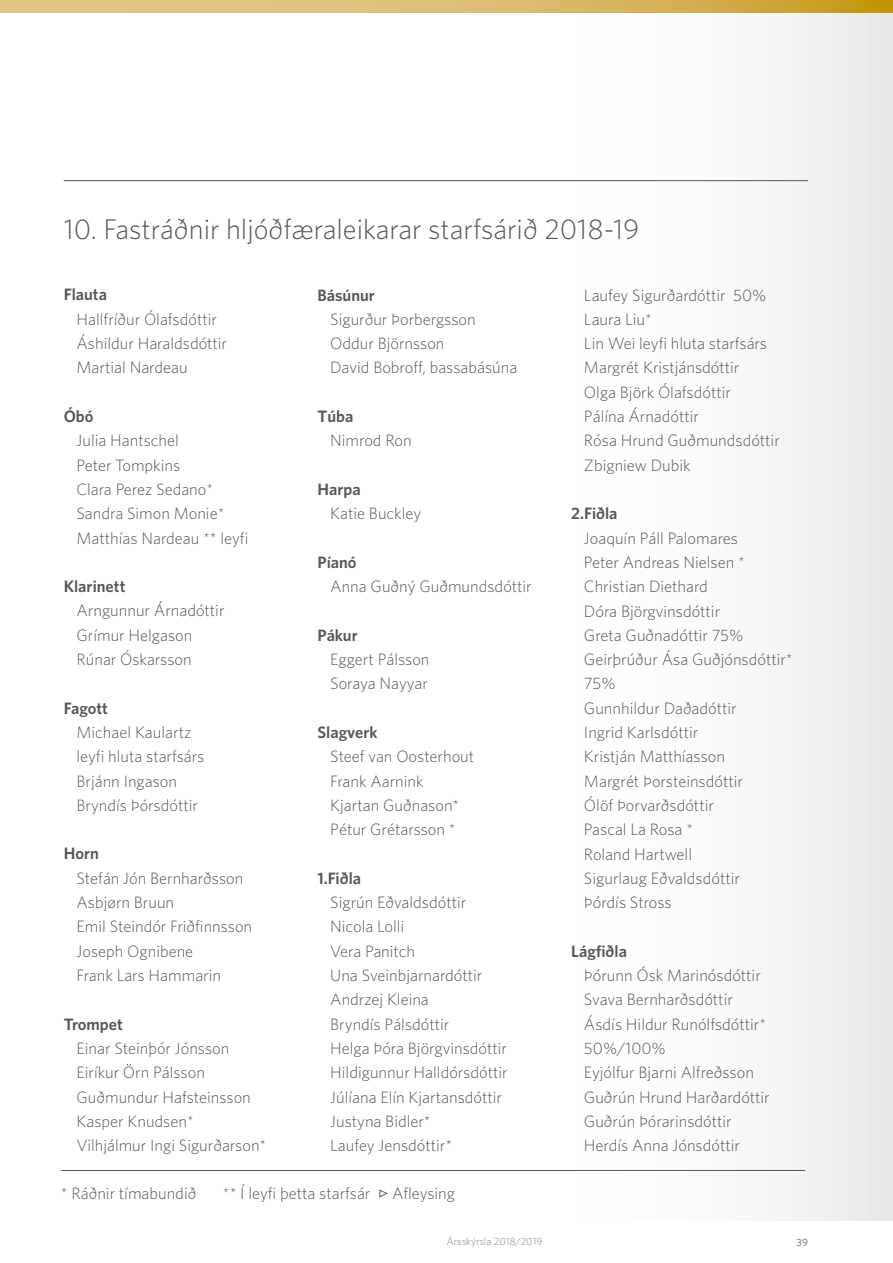
<style>
.page{position:relative;width:893px;height:1263px;background:#fff}
.page>*{position:absolute;margin:0;border:0;box-sizing:border-box;transform-origin:0 0}
.t1{font:300 28.5px "Whitney";color:#565655}
.t2{font:300 16.5px/24.3px "Whitney";color:#565655}
.t3{font:600 16.5px "Whitney";color:#565655}
.t4{font:300 10.5px "Whitney";color:#838382}
.t5{font:500 10.5px "Whitney";color:#838382}
.s1{font-family:"Minion Pro";font-weight:400;font-size:17.55px}
</style>
<div class="page">
<div style="left:446px;top:13px;width:447px;height:1207px;background:linear-gradient(to right,#fff,#eee)"></div>
<svg style="left:1px;top:0;width:892px;height:13px;background:#dab866"></svg>
<svg style="left:0;top:0;width:1px;height:13px"></svg>
<hr style="left:64px;top:180px;width:744px;height:1px;background:#565655">
<hr style="left:61px;top:1170px;width:744px;height:1px;background:#565655">
<h1 class="t1" style="left:64px;top:213px;width:577px">10. Fastráðnir hljóðfæraleikarar starfsárið 2018-19</h1>
<p class="t3" style="left:64px;top:285px;width:45px">Flauta</p>
<p class="t2" style="left:77px;top:307px;width:152px">Hallfríður Ólafsdóttir<br>Áshildur Haraldsdóttir<br>Martial Nardeau</p>
<p class="t3" style="left:64px;top:406px;width:31px">Óbó</p>
<p class="t2" style="left:77px;top:428px;width:173px">Julia Hantschel<br>Peter Tompkins<br>Clara Perez Sedano*<br>Sandra Simon Monie*<br>Matthías Nardeau ** leyfi</p>
<p class="t3" style="left:64px;top:576px;width:63px">Klarinett</p>
<p class="t2" style="left:77px;top:598px;width:149px">Arngunnur Árnadóttir<br>Grímur Helgason<br>Rúnar Óskarsson</p>
<p class="t3" style="left:64px;top:698px;width:46px">Fagott</p>
<p class="t2" style="left:77px;top:720px;width:129px">Michael Kaulartz leyfi hluta starfsárs<br>Brjánn Ingason<br>Bryndís Þórsdóttir</p>
<p class="t3" style="left:64px;top:844px;width:37px">Horn</p>
<p class="t2" style="left:77px;top:866px;width:177px">Stefán Jón Bernharðsson<br>Asbjørn Bruun<br>Emil Steindór Friðfinnsson<br>Joseph Ognibene<br>Frank Lars Hammarin</p>
<p class="t3" style="left:64px;top:1014px;width:61px">Trompet</p>
<p class="t2" style="left:77px;top:1036px;width:191px">Einar Steinþór Jónsson<br>Eiríkur Örn Pálsson<br>Guðmundur Hafsteinsson<br>Kasper Knudsen*<br>Vilhjálmur Ingi Sigurðarson*</p>
<p class="t3" style="left:317px;top:285px;width:59px">Básúnur</p>
<p class="t2" style="left:330px;top:307px;width:189px">Sigurður Þorbergsson<br>Oddur Björnsson<br>David Bobroff, bassabásúna</p>
<p class="t3" style="left:317px;top:406px;width:37px">Túba</p>
<p class="t2" style="left:330px;top:428px;width:83px">Nimrod Ron</p>
<p class="t3" style="left:317px;top:479px;width:45px">Harpa</p>
<p class="t2" style="left:330px;top:501px;width:92px">Katie Buckley</p>
<p class="t3" style="left:317px;top:552px;width:41px">Píanó</p>
<p class="t2" style="left:330px;top:574px;width:203px">Anna Guðný Guðmundsdóttir</p>
<p class="t3" style="left:317px;top:625px;width:42px">Pákur</p>
<p class="t2" style="left:330px;top:647px;width:101px">Eggert Pálsson<br>Soraya Nayyar</p>
<p class="t3" style="left:317px;top:722px;width:62px">Slagverk</p>
<p class="t2" style="left:330px;top:744px;width:145px">Steef van Oosterhout<br>Frank Aarnink<br>Kjartan Guðnason*<br>Pétur Grétarsson *</p>
<p class="t3" style="left:317px;top:868px;width:45px">1.Fiðla</p>
<p class="t2" style="left:330px;top:890px;width:179px">Sigrún Eðvaldsdóttir<br>Nicola Lolli<br>Vera Panitch<br>Una Sveinbjarnardóttir<br>Andrzej Kleina<br>Bryndís Pálsdóttir<br>Helga Þóra Björgvinsdóttir<br>Hildigunnur Halldórsdóttir<br>Júlíana Elín Kjartansdóttir<br>Justyna Bidler*<br>Laufey Jensdóttir*</p>
<p class="t2" style="left:61px;top:1181px;width:137px">* Ráðnir tímabundið</p>
<p class="t2" style="left:223px;top:1181px;width:234px">** Í leyfi þetta starfsár <span class="s1">▷</span> Afleysing</p>
<p class="t2" style="left:584px;top:282px;width:197px">Laufey Sigurðardóttir 50%<br>Laura Liu*<br>Lin Wei leyfi hluta starfsárs<br>Margrét Kristjánsdóttir<br>Olga Björk Ólafsdóttir<br>Pálína Árnadóttir<br>Rósa Hrund Guðmundsdóttir<br>Zbigniew Dubik</p>
<p class="t3" style="left:571px;top:503px;width:48px">2.Fiðla</p>
<p class="t2" style="left:584px;top:525px;width:210px">Joaquín Páll Palomares<br>Peter Andreas Nielsen *<br>Christian Diethard<br>Dóra Björgvinsdóttir<br>Greta Guðnadóttir 75%<br>Geirþrúður Ása Guðjónsdóttir*<br>75%<br>Gunnhildur Daðadóttir<br>Ingrid Karlsdóttir<br>Kristján Matthíasson<br>Margrét Þorsteinsdóttir<br>Ólöf Þorvarðsdóttir<br>Pascal La Rosa *<br>Roland Hartwell<br>Sigurlaug Eðvaldsdóttir<br>Þórdís Stross</p>
<p class="t3" style="left:571px;top:941px;width:57px">Lágfiðla</p>
<p class="t2" style="left:584px;top:963px;width:187px">Þórunn Ósk Marinósdóttir<br>Svava Bernharðsdóttir<br>Ásdís Hildur Runólfsdóttir*<br>50%/100%<br>Eyjólfur Bjarni Alfreðsson<br>Guðrún Hrund Harðardóttir<br>Guðrún Þórarinsdóttir<br>Herdís Anna Jónsdóttir</p>
<p class="t4" style="left:446px;top:1236px;width:97px">Ársskýrsla 2018/2019</p>
<p class="t5" style="left:797px;top:1235px;width:13px">39</p>
</div>
